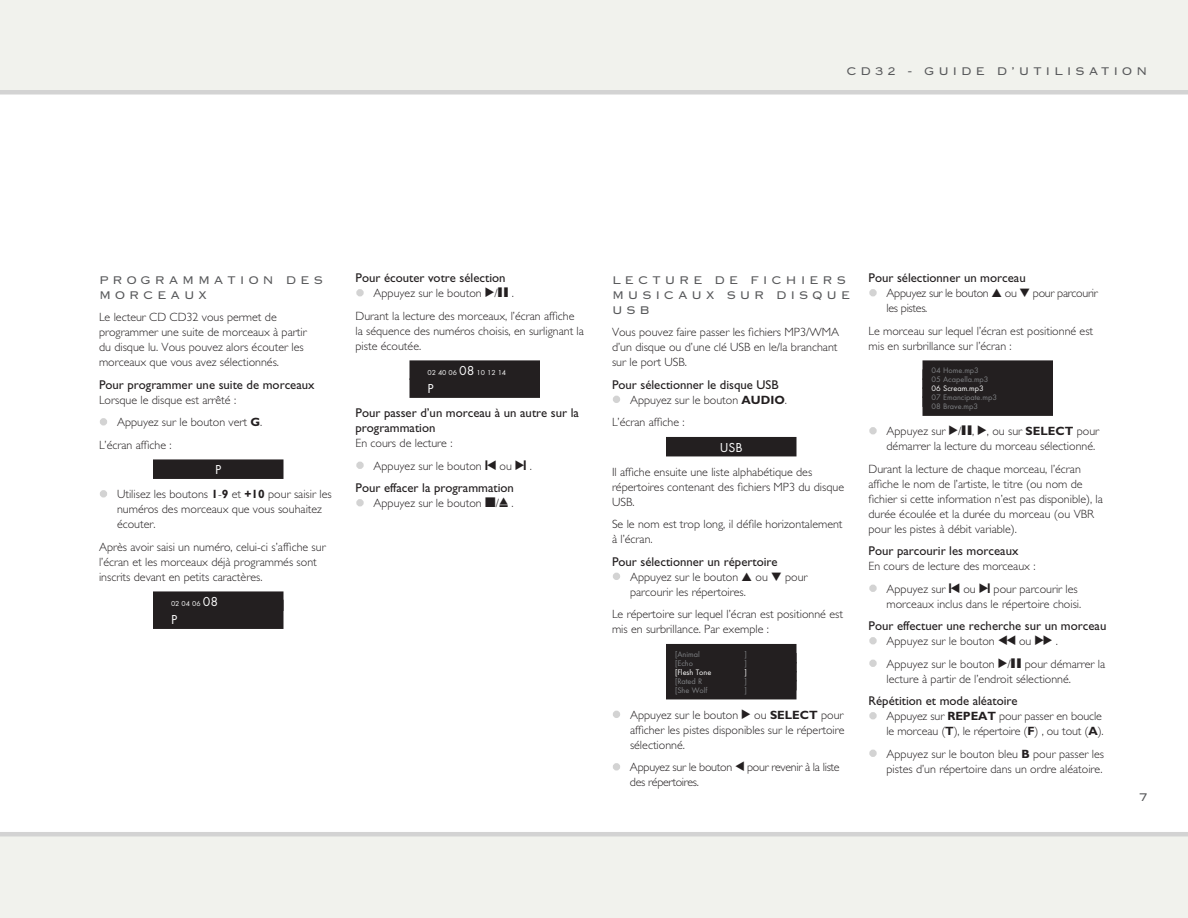
<style>
.page{position:relative;width:1188px;height:918px;background:#fff}
.page>*{position:absolute;margin:0;border:0;box-sizing:border-box;transform-origin:0 0}
.t1{font:14.7px/15px "Lindgrensans";letter-spacing:.25em;color:#57585a}
.t2{font:13.5px "Futura T";color:#fff}
.t3{font:12.75px/15px "Gill Sans";color:#231f20}
.t4{font:300 12px/15px "Gill Sans";color:#231f20}
.t5{font:300 12px/15px "Gill Sans";letter-spacing:-.025em;color:#231f20}
.t6{font:8.25px/9px "Futura T";color:#808285}
.t7{font:8.25px "Futura T";color:#fff}
.t8{font:7.5px "Futura T";color:#fff}
.s1{font-size:18px;color:#d3d3d3}
.s2{font-weight:700}
.s3{font-size:13.5px}
.s4{font-family:"Hifi Controls";font-weight:400}
</style>
<div class="page">
<div style="left:0;top:0;width:1188px;height:94px;background:#f1f2ed"></div>
<div style="left:0;top:832px;width:1188px;height:86px;background:#f1f2ed"></div>
<div style="left:153px;top:459px;width:131px;height:20px;background:#231f20"></div>
<div style="left:153px;top:591px;width:131px;height:20px;background:#231f20"></div>
<div style="left:153px;top:600px;width:131px;height:29px;background:#231f20"></div>
<div style="left:100px;top:418px;width:7px;height:8px;border:3px solid #d3d3d3;border-radius:50%"></div>
<div style="left:100px;top:490px;width:7px;height:8px;border:3px solid #d3d3d3;border-radius:50%"></div>
<div style="left:410px;top:360px;width:130px;height:20px;background:#231f20"></div>
<div style="left:410px;top:378px;width:130px;height:20px;background:#231f20"></div>
<div style="left:356px;top:289px;width:8px;height:7px;border:3px solid #d3d3d3;border-radius:50%"></div>
<div style="left:356px;top:462px;width:8px;height:7px;border:3px solid #d3d3d3;border-radius:50%"></div>
<div style="left:356px;top:499px;width:8px;height:7px;border:3px solid #d3d3d3;border-radius:50%"></div>
<div style="left:666px;top:437px;width:130px;height:19px;background:#231f20"></div>
<div style="left:666px;top:644px;width:130px;height:19px;background:#231f20"></div>
<div style="left:666px;top:662px;width:130px;height:19px;background:#231f20"></div>
<div style="left:666px;top:680px;width:130px;height:19px;background:#231f20"></div>
<div style="left:613px;top:396px;width:7px;height:7px;border:3px solid #d3d3d3;border-radius:50%"></div>
<div style="left:613px;top:573px;width:7px;height:7px;border:3px solid #d3d3d3;border-radius:50%"></div>
<div style="left:613px;top:711px;width:7px;height:7px;border:3px solid #d3d3d3;border-radius:50%"></div>
<div style="left:613px;top:763px;width:7px;height:8px;border:3px solid #d3d3d3;border-radius:50%"></div>
<div style="left:922px;top:360px;width:131px;height:20px;background:#231f20"></div>
<div style="left:922px;top:378px;width:131px;height:20px;background:#231f20"></div>
<div style="left:922px;top:396px;width:131px;height:20px;background:#231f20"></div>
<div style="left:869px;top:289px;width:8px;height:7px;border:3px solid #d3d3d3;border-radius:50%"></div>
<div style="left:869px;top:427px;width:8px;height:7px;border:3px solid #d3d3d3;border-radius:50%"></div>
<div style="left:869px;top:585px;width:8px;height:7px;border:3px solid #d3d3d3;border-radius:50%"></div>
<div style="left:869px;top:637px;width:8px;height:7px;border:3px solid #d3d3d3;border-radius:50%"></div>
<div style="left:869px;top:660px;width:8px;height:7px;border:3px solid #d3d3d3;border-radius:50%"></div>
<div style="left:869px;top:712px;width:8px;height:7px;border:3px solid #d3d3d3;border-radius:50%"></div>
<div style="left:869px;top:750px;width:8px;height:7px;border:3px solid #d3d3d3;border-radius:50%"></div>
<p class="t1" style="left:846px;top:63px;width:303px">CD32 - GUIDE D’UTILISATION</p>
<p class="t1" style="left:99px;top:272px;width:226px">PROGRAMMATION DES<br>MORCEAUX</p>
<p class="t4" style="left:99px;top:310px;width:209px">Le lecteur CD CD32 vous permet de programmer une suite de morceaux à partir du disque lu. Vous pouvez alors écouter les morceaux que vous avez sélectionnés.</p>
<p class="t3" style="left:99px;top:377px;width:217px">Pour programmer une suite de morceaux</p>
<p class="t4" style="left:99px;top:393px;width:139px">Lorsque le disque est arrêté :</p>
<p class="t4" style="left:99px;top:411px;width:165px;line-height:22.5px"><span class="s1">•</span> Appuyez sur le bouton vert <span class="s2">G</span>.<br>L’écran affiche :</p>
<p class="t2" style="left:215px;top:462px;width:8px">P</p>
<p class="t4" style="left:117px;top:487px;width:216px;text-indent:-18px"><span class="s1">•</span> Utilisez les boutons <span class="s2">1</span>-<span class="s2">9</span> et <span class="s2">+10</span> pour saisir les numéros des morceaux que vous souhaitez écouter.</p>
<p class="t4" style="left:99px;top:540px;width:228px">Après avoir saisi un numéro, celui-ci s’affiche sur l’écran et les morceaux déjà programmés sont inscrits devant en petits caractères.</p>
<p class="t8" style="left:171px;top:600px;width:49px">02 04 06 <span class="s3">08</span></p>
<p class="t2" style="left:171px;top:612px;width:8px">P</p>
<p class="t3" style="left:356px;top:271px;width:152px">Pour écouter votre sélection</p>
<p class="t4" style="left:356px;top:282px;width:221px;line-height:22.5px"><span class="s1">•</span> Appuyez sur le bouton <span class="s4">&gt;</span>/<span class="s4">=</span> .<br>Durant la lecture des morceaux, l’écran affiche</p>
<p class="t4" style="left:356px;top:324px;width:230px">la séquence des numéros choisis, en surlignant la piste écoutée.</p>
<p class="t8" style="left:428px;top:369px;width:80px">02 40 06 <span class="s3">08</span> 10 12 14</p>
<p class="t2" style="left:428px;top:381px;width:8px">P</p>
<p class="t3" style="left:356px;top:406px;width:225px">Pour passer d’un morceau à un autre sur la programmation</p>
<p class="t4" style="left:356px;top:436px;width:98px">En cours de lecture :</p>
<p class="t4" style="left:356px;top:459px;width:178px"><span class="s1">•</span> Appuyez sur le bouton <span class="s4">[</span> ou <span class="s4">]</span> .</p>
<p class="t3" style="left:356px;top:481px;width:160px">Pour effacer la programmation</p>
<p class="t4" style="left:356px;top:496px;width:160px"><span class="s1">•</span> Appuyez sur le bouton <span class="s4">*</span>/<span class="s4">å</span> .</p>
<p class="t1" style="left:612px;top:272px;width:240px">LECTURE DE FICHIERS<br>MUSICAUX SUR DISQUE<br>USB</p>
<p class="t4" style="left:612px;top:325px;width:229px">Vous pouvez faire passer les fichiers MP3/WMA d’un disque ou d’une clé USB en le/la branchant sur le port USB.</p>
<p class="t3" style="left:612px;top:377px;width:168px">Pour sélectionner le disque USB</p>
<p class="t4" style="left:612px;top:389px;width:177px;line-height:22.5px"><span class="s1">•</span> Appuyez sur le bouton <span class="s2">AUDIO</span>.<br>L’écran affiche :</p>
<p class="t2" style="left:720px;top:440px;width:24px">USB</p>
<p class="t4" style="left:612px;top:465px;width:234px">Il affiche ensuite une liste alphabétique des répertoires contenant des fichiers MP3 du disque<br>USB.</p>
<p class="t4" style="left:612px;top:517px;width:232px">Se le nom est trop long, il défile horizontalement à l’écran.</p>
<p class="t3" style="left:612px;top:554px;width:167px">Pour sélectionner un répertoire</p>
<p class="t4" style="left:630px;top:570px;width:179px;text-indent:-18px"><span class="s1">•</span> Appuyez sur le bouton <span class="s4">A</span> ou <span class="s4">V</span> pour parcourir les répertoires.</p>
<p class="t4" style="left:612px;top:607px;width:232px">Le répertoire sur lequel l’écran est positionné est mis en surbrillance. Par exemple :</p>
<p class="t6" style="left:675px;top:650px;width:26px">[Animal</p>
<p class="t6" style="left:745px;top:650px;width:4px">]</p>
<p class="t6" style="left:675px;top:659px;width:20px">[Echo</p>
<p class="t6" style="left:745px;top:659px;width:4px">]</p>
<p class="t7" style="left:675px;top:667px;width:38px">[Flesh Tone</p>
<p class="t7" style="left:745px;top:667px;width:4px">]</p>
<p class="t6" style="left:675px;top:677px;width:29px">[Rated R</p>
<p class="t6" style="left:745px;top:677px;width:4px">]</p>
<p class="t6" style="left:675px;top:686px;width:34px">[She Wolf</p>
<p class="t6" style="left:745px;top:686px;width:4px">]</p>
<p class="t4" style="left:630px;top:708px;width:216px;text-align:justify;text-indent:-18px"><span class="s1">•</span> Appuyez sur le bouton <span class="s4">&gt;</span> ou <span class="s2">SELECT</span> pour afficher les pistes disponibles sur le répertoire sélectionné.</p>
<p class="t5" style="left:630px;top:760px;width:211px;text-indent:-18px"><span class="s1">•</span> Appuyez sur le bouton <span class="s4">&lt;</span> pour revenir à la liste des répertoires.</p>
<p class="t3" style="left:868px;top:271px;width:159px">Pour sélectionner un morceau</p>
<p class="t5" style="left:886px;top:286px;width:213px;text-indent:-18px"><span class="s1">•</span> Appuyez sur le bouton <span class="s4">A</span> ou <span class="s4">V</span> pour parcourir les pistes.</p>
<p class="t4" style="left:868px;top:324px;width:226px">Le morceau sur lequel l’écran est positionné est mis en surbrillance sur l’écran :</p>
<p class="t6" style="left:932px;top:366px;width:59px">04 Home.mp3<br>05 Acapella.mp3</p>
<p class="t7" style="left:932px;top:384px;width:54px">06 Scream.mp3</p>
<p class="t6" style="left:932px;top:393px;width:67px">07 Emancipate.mp3<br>08 Brave.mp3</p>
<p class="t4" style="left:886px;top:424px;width:214px;text-indent:-18px"><span class="s1">•</span> Appuyez sur <span class="s4">&gt;</span>/<span class="s4">=</span>, <span class="s4">&gt;</span>, ou sur <span class="s2">SELECT</span> pour démarrer la lecture du morceau sélectionné.</p>
<p class="t4" style="left:868px;top:462px;width:236px">Durant la lecture de chaque morceau, l’écran affiche le nom de l’artiste, le titre (ou nom de fichier si cette information n’est pas disponible), la durée écoulée et la durée du morceau (ou VBR pour les pistes à débit variable).</p>
<p class="t3" style="left:868px;top:544px;width:151px">Pour parcourir les morceaux</p>
<p class="t4" style="left:868px;top:559px;width:169px">En cours de lecture des morceaux :</p>
<p class="t4" style="left:868px;top:582px;width:214px;text-align:right"><span class="s1">•</span> Appuyez sur <span class="s4">[</span> ou <span class="s4">]</span> pour parcourir les morceaux inclus dans le répertoire choisi.</p>
<p class="t3" style="left:868px;top:619px;width:239px">Pour effectuer une recherche sur un morceau</p>
<p class="t4" style="left:868px;top:634px;width:191px"><span class="s1">•</span> Appuyez sur le bouton <span class="s4">¯</span> ou <span class="s4">˘</span> .</p>
<p class="t4" style="left:886px;top:657px;width:220px;text-indent:-18px"><span class="s1">•</span> Appuyez sur le bouton <span class="s4">&gt;</span>/<span class="s4">=</span> pour démarrer la lecture à partir de l’endroit sélectionné.</p>
<p class="t3" style="left:868px;top:694px;width:151px">Répétition et mode aléatoire</p>
<p class="t4" style="left:868px;top:709px;width:237px;text-align:right"><span class="s1">•</span> Appuyez sur <span class="s2">REPEAT</span> pour passer en boucle le morceau (<span class="s2">T</span>), le répertoire (<span class="s2">F</span>) , ou tout (<span class="s2">A</span>).</p>
<p class="t4" style="left:868px;top:747px;width:237px;text-align:right"><span class="s1">•</span> Appuyez sur le bouton bleu <span class="s2">B</span> pour passer les pistes d’un répertoire dans un ordre aléatoire.</p>
<p class="t1" style="left:1140px;top:790px;width:9px">7</p>
</div>
